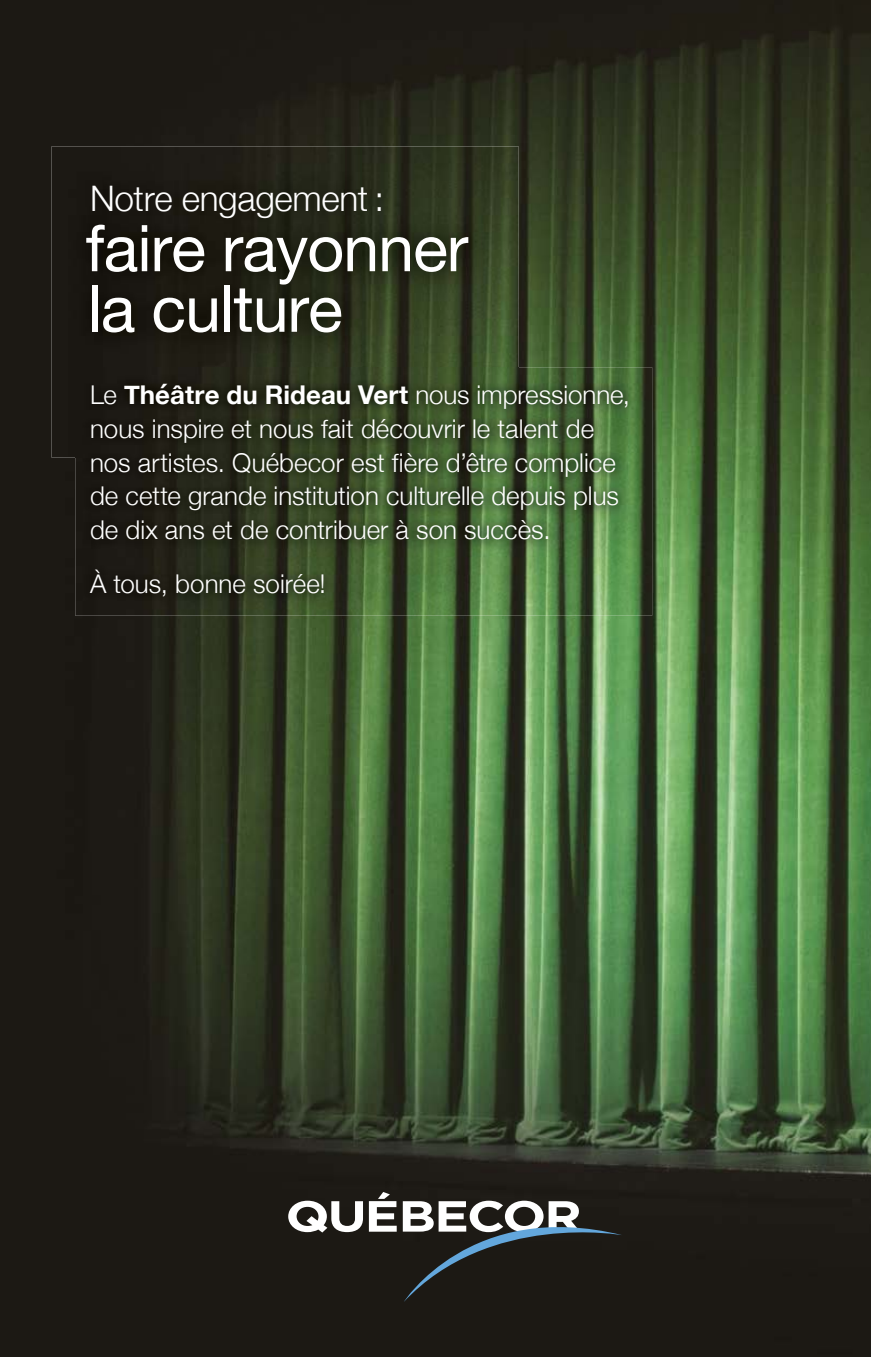
<style>
.page{position:relative;width:871px;height:1357px;background:#fff}
.page>*{position:absolute;margin:0;border:0;box-sizing:border-box;transform-origin:0 0}
.t1{font:64.58px/60.5px "Helvetica Neue";letter-spacing:-.015em;color:#fff}
.t2{font:300 35.1px "Helvetica Neue";letter-spacing:-.01em;color:#fff}
.t3{font:300 25.88px/33.8px "Helvetica Neue";color:#fff}
.s1{font-weight:700}
</style>
<div class="page">
<img style="left:0;top:0;width:871px;height:1357px">
<img style="left:51px;top:146px;width:468px;height:311px">
<img style="left:75px;top:367px;width:577px;height:249px">
<img style="left:75px;top:367px;width:444px;height:90px">
<svg style="left:369px;top:1192px;width:28px;height:39px"></svg>
<svg style="left:288px;top:1200px;width:75px;height:32px"></svg>
<svg style="left:403px;top:1198px;width:219px;height:104px;background:#3c3e3c"></svg>
<h2 class="t2" style="left:90px;top:170px;width:296px">Notre engagement :</h2>
<h1 class="t1" style="left:85px;top:222px;width:384px">faire rayonner la culture</h1>
<p class="t3" style="left:90px;top:376px;width:541px">Le <span class="s1">Théâtre du Rideau Vert</span> nous impressionne, nous inspire et nous fait découvrir le talent de nos artistes. Québecor est fière d’être complice de cette grande institution culturelle depuis plus de dix ans et de contribuer à son succès.</p>
<p class="t3" style="left:90px;top:565px;width:237px">À tous, bonne soirée!</p>
</div>
